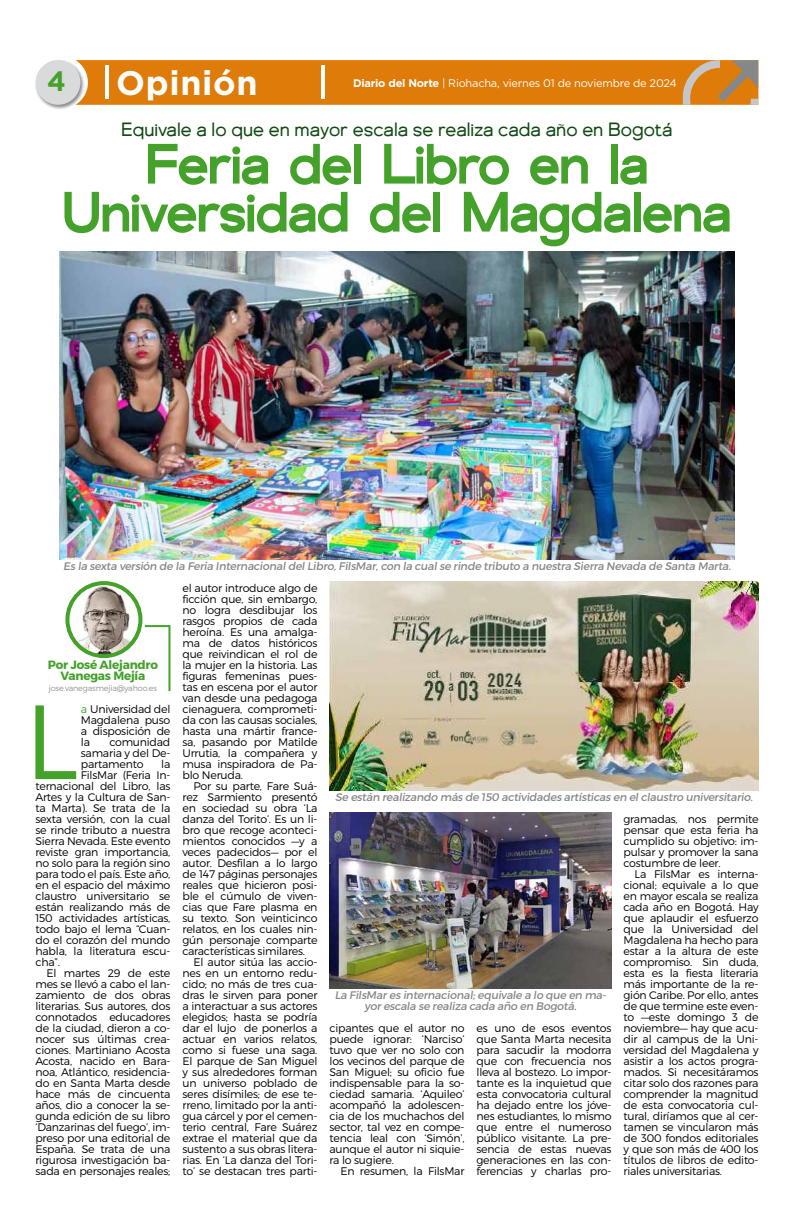
<style>
.page{position:relative;width:794px;height:1219px;background:#fff}
.page>*{position:absolute;margin:0;border:0;box-sizing:border-box;transform-origin:0 0}
.t1{font:105.3px "Trueno Lt";color:#44a12a}
.t2{font:500 56px/48px "Genova";letter-spacing:-.02em;color:#44a12a;text-align:center}
.t3{font:700 34px "Gotham";letter-spacing:.02em;color:#fff}
.t4{font:700 28px "Gotham";color:#44a12a}
.t5{font:19px "Genova";color:#114a14}
.t6{font:12px/11px "Trueno Bd";letter-spacing:-.02em;color:#44a12a;text-align:center}
.t7{font:11px/11px "Trueno Lt";letter-spacing:-.02em;color:#000;text-align:justify}
.t8{font:11px/11px "Trueno Rg It";letter-spacing:-.02em;color:#868789;text-align:center}
.t9{font:11px "Gotham";letter-spacing:-.02em;color:#fff}
.t10{font:8px "Trueno Lt";letter-spacing:-.02em;color:#919294}
.s1{font-weight:700}
.s2{color:#44a12a}
</style>
<div class="page">
<svg style="left:85px;top:60px;width:673px;height:45px;background:#dc7d11"></svg>
<div style="left:35px;top:59px;width:50px;height:51px;background:#000;opacity:.45"></div>
<div style="left:36px;top:60px;width:44px;height:45px;background:#d9dadb;border-radius:50%"></div>
<hr style="left:105px;top:66px;width:4px;height:33px;background:#fff">
<hr style="left:322px;top:66px;width:3px;height:33px;background:#fff">
<img style="left:60px;top:251px;width:674px;height:308px">
<img style="left:70px;top:586px;width:70px;height:70px">
<div style="left:65px;top:581px;width:77px;height:77px;border:4px solid #44a12a;border-radius:50%"></div>
<svg style="left:144px;top:625px;width:27px;height:67px"></svg>
<img style="left:329px;top:581px;width:429px;height:209px">
<img style="left:329px;top:812px;width:282px;height:176px">
<h3 class="t3" style="left:116px;top:61px;width:143px">Opinión</h3>
<h3 class="t4" style="left:47px;top:62px;width:20px">4</h3>
<p class="t9" style="left:353px;top:76px;width:325px"><span class="s1">Diario del Norte</span> | Riohacha, viernes 01 de noviembre de 2024</p>
<h3 class="t5" style="left:121px;top:119px;width:553px">Equivale a lo que en mayor escala se realiza cada año en Bogotá</h3>
<h2 class="t2" style="left:62px;top:140px;width:671px">Feria del Libro en la<br>Universidad del Magdalena</h2>
<p class="t8" style="left:63px;top:561px;width:669px">Es la sexta versión de la Feria Internacional del Libro, FilsMar, con la cual se rinde tributo a nuestra Sierra Nevada de Santa Marta.</p>
<p class="t6" style="left:48px;top:659px;width:112px">Por José Alejandro<br>Vanegas Mejía</p>
<p class="t10" style="left:49px;top:683px;width:110px">jose.vanegasmejia@yahoo.es</p>
<h1 class="t1" style="left:24px;top:677px;width:56px">L</h1>
<p class="t7" style="left:81px;top:703px;width:91px"><span class="s2">a</span> Universidad del Magdalena puso a disposición de la</p>
<p class="t7" style="left:81px;top:736px;width:91px;text-indent:29px">comunidad samaria y del De&shy;partamento</p>
<p class="t7" style="left:161px;top:758px;width:11px">la</p>
<p class="t7" style="left:81px;top:769px;width:91px">FilsMar (Feria In-</p>
<p class="t7" style="left:35px;top:780px;width:136px">ternacional del Libro, las</p>
<p class="t7" style="left:35px;top:791px;width:136px">Artes y la Cultura de San-</p>
<p class="t7" style="left:35px;top:802px;width:136px">ta Marta). Se trata de la</p>
<p class="t7" style="left:35px;top:813px;width:136px">sexta versión, con la cual</p>
<p class="t7" style="left:35px;top:824px;width:136px">se rinde tributo a nuestra</p>
<p class="t7" style="left:35px;top:835px;width:136px">Sierra Nevada. Este evento</p>
<p class="t7" style="left:35px;top:846px;width:136px">reviste gran importancia,</p>
<p class="t7" style="left:35px;top:857px;width:136px">no solo para la región sino</p>
<p class="t7" style="left:35px;top:868px;width:136px">para todo el país. Este año,</p>
<p class="t7" style="left:35px;top:879px;width:136px">en el espacio del máximo</p>
<p class="t7" style="left:35px;top:890px;width:136px">claustro universitario se</p>
<p class="t7" style="left:35px;top:901px;width:136px">están realizando más de</p>
<p class="t7" style="left:35px;top:912px;width:136px">150 actividades artísticas,</p>
<p class="t7" style="left:35px;top:923px;width:136px">todo bajo el lema “Cuan-</p>
<p class="t7" style="left:35px;top:934px;width:136px">do el corazón del mundo</p>
<p class="t7" style="left:35px;top:945px;width:136px">habla, la literatura escu-</p>
<p class="t7" style="left:35px;top:956px;width:26px">cha”.</p>
<p class="t7" style="left:46px;top:967px;width:125px">El martes 29 de este</p>
<p class="t7" style="left:35px;top:978px;width:136px">mes se llevó a cabo el lan-</p>
<p class="t7" style="left:35px;top:989px;width:136px">zamiento de dos obras</p>
<p class="t7" style="left:35px;top:1000px;width:136px">literarias. Sus autores, dos</p>
<p class="t7" style="left:35px;top:1011px;width:136px">connotados educadores</p>
<p class="t7" style="left:35px;top:1022px;width:136px">de la ciudad, dieron a co-</p>
<p class="t7" style="left:35px;top:1033px;width:136px">nocer sus últimas crea-</p>
<p class="t7" style="left:35px;top:1044px;width:136px">ciones. Martiniano Acosta</p>
<p class="t7" style="left:35px;top:1055px;width:136px">Acosta, nacido en Bara-</p>
<p class="t7" style="left:35px;top:1066px;width:136px">noa, Atlántico, residencia-</p>
<p class="t7" style="left:35px;top:1077px;width:136px">do en Santa Marta desde</p>
<p class="t7" style="left:35px;top:1088px;width:136px">hace más de cincuenta</p>
<p class="t7" style="left:35px;top:1099px;width:136px">años, dio a conocer la se-</p>
<p class="t7" style="left:35px;top:1110px;width:136px">gunda edición de su libro</p>
<p class="t7" style="left:35px;top:1121px;width:136px">‘Danzarinas del fuego’, im-</p>
<p class="t7" style="left:35px;top:1132px;width:136px">preso por una editorial de</p>
<p class="t7" style="left:35px;top:1143px;width:136px">España. Se trata de una</p>
<p class="t7" style="left:35px;top:1154px;width:136px">rigurosa investigación ba-</p>
<p class="t7" style="left:35px;top:1165px;width:136px">sada en personajes reales;</p>
<p class="t7" style="left:182px;top:582px;width:136px">el autor introduce algo de ficción que, sin embargo, no logra desdibujar los rasgos propios de cada heroína. Es una amalga&shy;ma de datos históricos que reivindican el rol de la mujer en la historia. Las figuras femeninas pues&shy;tas en escena por el autor van desde una pedagoga cienaguera, comprometi&shy;da con las causas sociales, hasta una mártir france&shy;sa, pasando por Matilde Urrutia, la compañera y musa inspiradora de Pa&shy;blo Neruda.</p>
<p class="t7" style="left:182px;top:780px;width:136px;text-indent:11px">Por su parte, Fare Suá&shy;rez Sarmiento presentó en sociedad su obra ‘La danza del Torito’. Es un li&shy;bro que recoge aconteci&shy;mientos conocidos —y a veces padecidos— por el autor. Desfilan a lo largo de 147 páginas personajes reales que hicieron posi&shy;ble el cúmulo de viven&shy;cias que Fare plasma en su texto. Son veinticinco relatos, en los cuales nin&shy;gún personaje comparte características similares.</p>
<p class="t7" style="left:182px;top:956px;width:136px;text-indent:11px">El autor sitúa las accio&shy;nes en un entorno redu&shy;cido; no más de tres cua&shy;dras le sirven para poner a interactuar a sus actores elegidos; hasta se podría dar el lujo de ponerlos a actuar en varios relatos, como si fuese una saga.<br>El parque de San Miguel y sus alrededores forman un universo poblado de seres disímiles; de ese te&shy;rreno, limitado por la anti&shy;gua cárcel y por el cemen&shy;terio central, Fare Suárez extrae el material que da sustento a sus obras litera&shy;rias. En ‘La danza del Tori&shy;to’ se destacan tres parti-</p>
<p class="t8" style="left:335px;top:792px;width:419px">Se están realizando más de 150 actividades artísticas en el claustro universitario.</p>
<p class="t8" style="left:335px;top:990px;width:273px">La FilsMar es internacional; equivale a lo que en ma&shy;yor escala se realiza cada año en Bogotá.</p>
<p class="t7" style="left:329px;top:1022px;width:136px">cipantes que el autor no puede ignorar: ‘Narciso’ tuvo que ver no solo con los vecinos del parque de San Miguel; su oficio fue indispensable para la so&shy;ciedad samaria. ‘Aquileo’ acompañó la adolescen&shy;cia de los muchachos del sector, tal vez en compe&shy;tencia leal con ‘Simón’, aunque el autor ni siquie&shy;ra lo sugiere.</p>
<p class="t7" style="left:340px;top:1165px;width:125px">En resumen, la FilsMar</p>
<p class="t7" style="left:476px;top:1022px;width:136px">es uno de esos eventos que Santa Marta necesita para sacudir la modorra que con frecuencia nos lleva al bostezo. Lo impor&shy;tante es la inquietud que esta convocatoria cultural ha dejado entre los jóve&shy;nes estudiantes, lo mismo que entre el numeroso público visitante. La pre&shy;sencia de estas nuevas generaciones en las con&shy;ferencias y charlas pro-</p>
<p class="t7" style="left:623px;top:813px;width:136px">gramadas, nos permite pensar que esta feria ha cumplido su objetivo: im&shy;pulsar y promover la sana costumbre de leer.</p>
<p class="t7" style="left:623px;top:868px;width:136px;text-indent:11px">La FilsMar es interna&shy;cional; equivale a lo que en mayor escala se realiza cada año en Bogotá. Hay que aplaudir el esfuerzo que la Universidad del Magdalena ha hecho para estar a la altura de este compromiso. Sin duda, esta es la fiesta literaria más importante de la re&shy;gión Caribe. Por ello, antes de que termine este even&shy;to —este domingo 3 de noviembre— hay que acu&shy;dir al campus de la Uni&shy;versidad del Magdalena y asistir a los actos progra&shy;mados. Si necesitáramos citar solo dos razones para comprender la magnitud de esta convocatoria cul&shy;tural, diríamos que al cer&shy;tamen se vincularon más de 300 fondos editoriales y que son más de 400 los títulos de libros de edito&shy;riales universitarias.</p>
</div>
